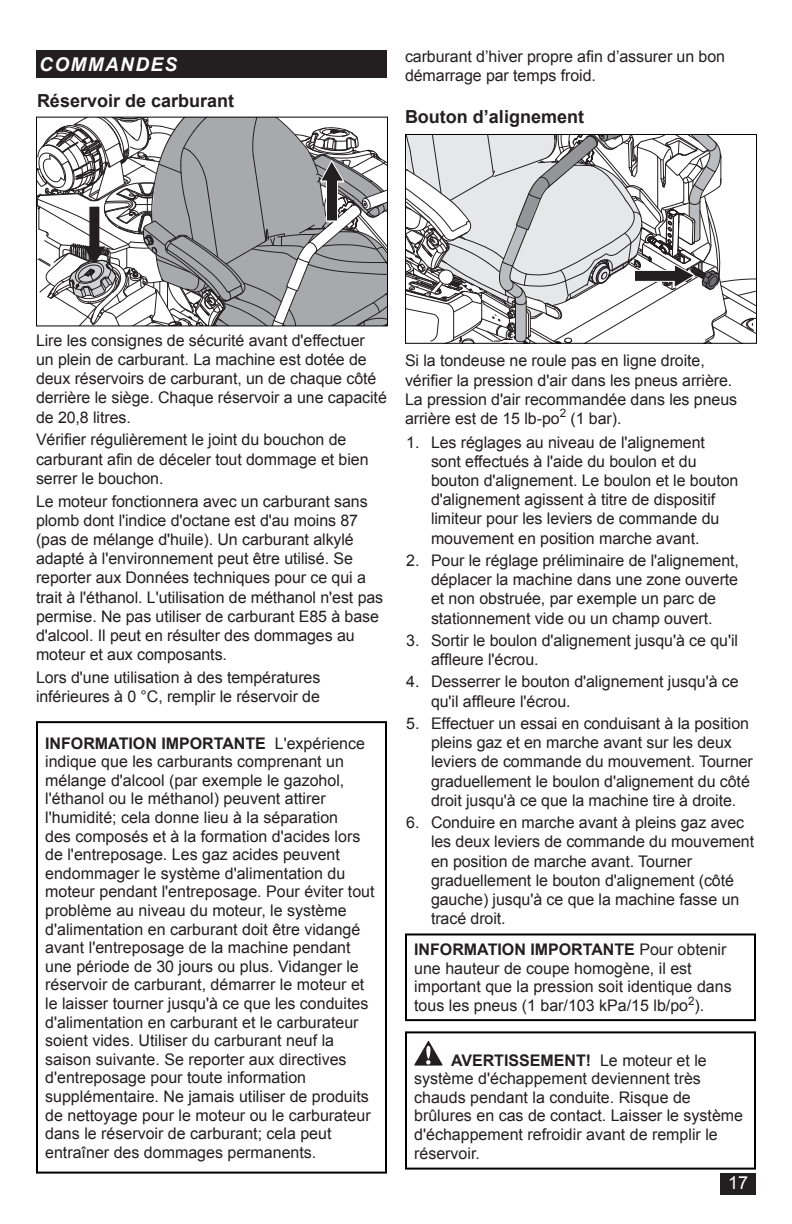
<style>
.page{position:relative;width:792px;height:1224px;background:#fff}
.page>*{position:absolute;margin:0;border:0;box-sizing:border-box;transform-origin:0 0}
.t1{font:italic 700 19px "Arial";letter-spacing:.075em;color:#fff}
.Head_9_FR{font:700 18px "Arial";color:#231f20}
.t2{font:18px "Arial";color:#fff}
.Warning_FR{font:16px/18.6px "Arial";color:#231f20}
.Body_Text_FR{font:16px/19.2px "Arial";letter-spacing:-.005em;color:#231f20}
.s1{font-weight:700}
</style>
<div class="page">
<svg style="left:406px;top:134px;width:350px;height:210px"></svg>
<svg style="left:36px;top:117px;width:352px;height:210px"></svg>
<div style="left:721px;top:1174px;width:35px;height:21px;background:#231f20"></div>
<div style="left:36px;top:50px;width:351px;height:28px;background:#231f20"></div>
<div style="left:405px;top:933px;width:351px;height:88px;border:2px solid #000"></div>
<svg style="left:414px;top:1041px;width:29px;height:25px"></svg>
<div style="left:405px;top:1031px;width:351px;height:139px;border:2px solid #000"></div>
<div style="left:36px;top:721px;width:351px;height:453px;border:2px solid #000"></div>
<p class="t1" style="left:39px;top:52px;width:140px">COMMANDES</p>
<p class="Head_9_FR" style="left:37px;top:88px;width:199px">Réservoir de carburant</p>
<p class="Body_Text_FR" style="left:405px;top:47px;width:322px">carburant d’hiver propre afin d’assurer un bon démarrage par temps froid.</p>
<p class="Head_9_FR" style="left:405px;top:105px;width:181px">Bouton d’alignement</p>
<p class="Body_Text_FR" style="left:36px;top:331px;width:352px">Lire les consignes de sécurité avant d'effectuer<br>un plein de carburant. La machine est dotée de deux réservoirs de carburant, un de chaque côté derrière le siège. Chaque réservoir a une capacité de 20,8 litres.</p>
<p class="Body_Text_FR" style="left:36px;top:430px;width:334px">Vérifier régulièrement le joint du bouchon de carburant afin de déceler tout dommage et bien serrer le bouchon.</p>
<p class="Body_Text_FR" style="left:36px;top:491px;width:349px">Le moteur fonctionnera avec un carburant sans plomb dont l'indice d'octane est d'au moins 87 (pas de mélange d'huile). Un carburant alkylé adapté à l'environnement peut être utilisé. Se reporter aux Données techniques pour ce qui a trait à l'éthanol. L'utilisation de méthanol n'est pas permise. Ne pas utiliser de carburant E85 à base d'alcool. Il peut en résulter des dommages au moteur et aux composants.</p>
<p class="Body_Text_FR" style="left:36px;top:668px;width:286px">Lors d'une utilisation à des températures inférieures à 0 °C, remplir le réservoir de</p>
<p class="Warning_FR" style="left:45px;top:734px;width:331px"><span class="s1">INFORMATION IMPORTANTE</span> L'expérience indique que les carburants comprenant un mélange d'alcool (par exemple le gazohol, l'éthanol ou le méthanol) peuvent attirer l'humidité; cela donne lieu à la séparation<br>des composés et à la formation d'acides lors de l'entreposage. Les gaz acides peuvent endommager le système d'alimentation du moteur pendant l'entreposage. Pour éviter tout problème au niveau du moteur, le système d'alimentation en carburant doit être vidangé avant l'entreposage de la machine pendant une période de 30 jours ou plus. Vidanger le réservoir de carburant, démarrer le moteur et le laisser tourner jusqu'à ce que les conduites d'alimentation en carburant et le carburateur soient vides. Utiliser du carburant neuf la saison suivante. Se reporter aux directives d'entreposage pour toute information supplémentaire. Ne jamais utiliser de produits de nettoyage pour le moteur ou le carburateur dans le réservoir de carburant; cela peut entraîner des dommages permanents.</p>
<p class="Body_Text_FR" style="left:405px;top:351px;width:334px">Si la tondeuse ne roule pas en ligne droite, vérifier la pression d'air dans les pneus arrière.<br>La pression d'air recommandée dans les pneus arrière est de 15 lb-po<sup>2</sup> (1 bar).</p>
<p class="Warning_FR" style="left:431px;top:433px;width:309px;line-height:19.2px;text-indent:-25px">1. Les réglages au niveau de l'alignement sont effectués à l'aide du boulon et du bouton d'alignement. Le boulon et le bouton d'alignement agissent à titre de dispositif limiteur pour les leviers de commande du mouvement en position marche avant.</p>
<p class="Warning_FR" style="left:431px;top:551px;width:310px;line-height:19.2px;text-indent:-25px">2. Pour le réglage préliminaire de l'alignement, déplacer la machine dans une zone ouverte et non obstruée, par exemple un parc de stationnement vide ou un champ ouvert.</p>
<p class="Warning_FR" style="left:431px;top:631px;width:309px;line-height:19.2px;text-indent:-25px">3. Sortir le boulon d'alignement jusqu'à ce qu'il affleure l'écrou.</p>
<p class="Warning_FR" style="left:431px;top:672px;width:309px;line-height:19.2px;text-indent:-25px">4. Desserrer le bouton d'alignement jusqu'à ce qu'il affleure l'écrou.</p>
<p class="Warning_FR" style="left:431px;top:714px;width:323px;line-height:19.2px;text-indent:-25px">5. Effectuer un essai en conduisant à la position pleins gaz et en marche avant sur les deux leviers de commande du mouvement. Tourner graduellement le boulon d'alignement du côté droit jusqu'à ce que la machine tire à droite.</p>
<p class="Warning_FR" style="left:431px;top:813px;width:325px;line-height:19.2px;text-indent:-25px">6. Conduire en marche avant à pleins gaz avec les deux leviers de commande du mouvement en position de marche avant. Tourner graduellement le bouton d'alignement (côté gauche) jusqu'à ce que la machine fasse un tracé droit.</p>
<p class="Warning_FR" style="left:414px;top:940px;width:319px"><span class="s1">INFORMATION IMPORTANTE</span> Pour obtenir une hauteur de coupe homogène, il est important que la pression soit identique dans tous les pneus (1 bar/103 kPa/15 lb/po<sup>2</sup>).</p>
<p class="Warning_FR" style="left:414px;top:1051px;width:331px;text-indent:37px"><span class="s1">AVERTISSEMENT!</span> Le moteur et le système d'échappement deviennent très chauds pendant la conduite. Risque de brûlures en cas de contact. Laisser le système d'échappement refroidir avant de remplir le réservoir.</p>
<p class="t2" style="left:728px;top:1171px;width:22px">17</p>
</div>
